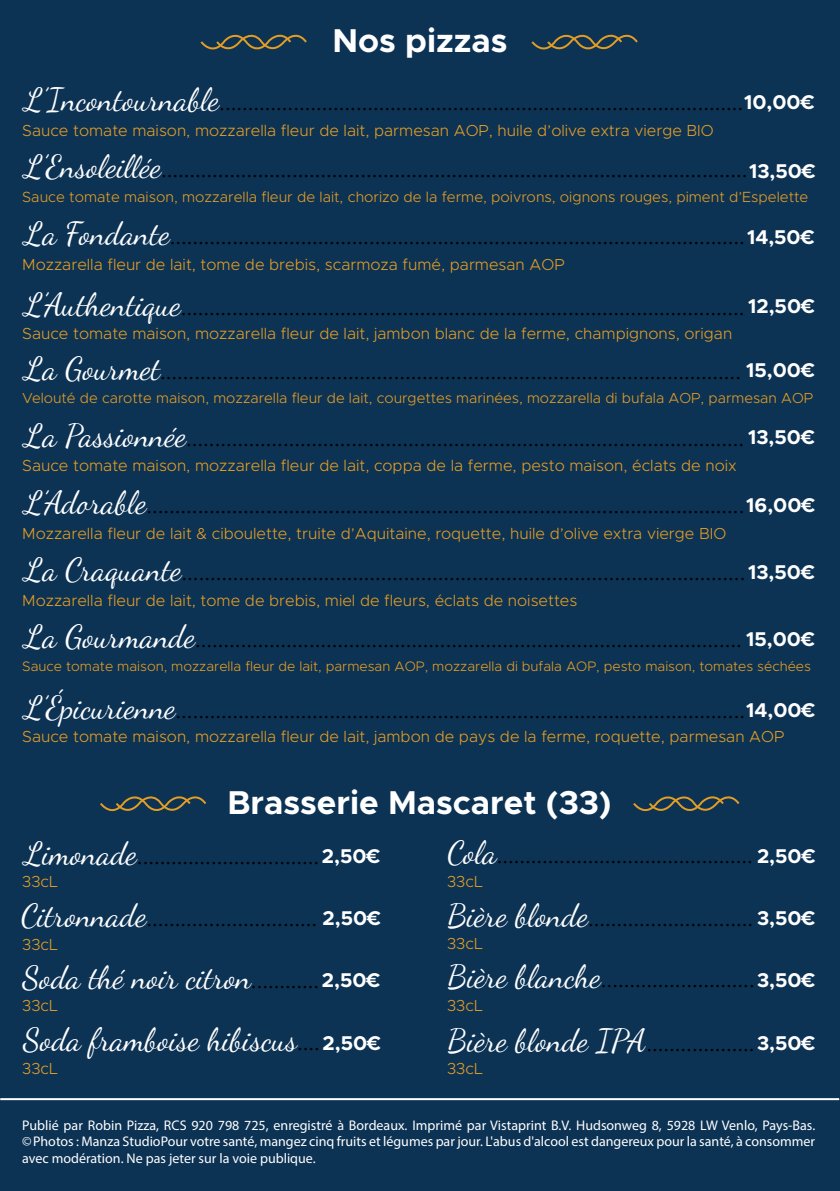
<style>
.page{position:relative;width:840px;height:1191px;background:#fff}
.page>*{position:absolute;margin:0;border:0;box-sizing:border-box;transform-origin:0 0}
.t1{font:700 33.2px "Metropolis";color:#fff}
.t2{font:32px "Dancing Script";color:#fff}
.t3{font:22.4px "Metropolis";color:#000001}
.t4{font:300 16px "Metropolis";color:#e39d25}
.t5{font:300 14.8px "Metropolis";color:#e39d25}
.t6{font:300 14.6px "Metropolis";color:#e39d25}
.t7{font:14px/16.8px "Myriad Pro";color:#fff;text-align:justify}
.t8{font:300 13.8px "Metropolis";color:#e39d25}
.s1{font-family:"Dancing Script";font-size:32px;color:#fff}
.s2{font-weight:700;font-size:20px;color:#fff}
.s3{font-family:"Metropolis";font-size:22.4px;color:#000001}
.s4{font-family:"Metropolis";font-weight:700;font-size:20px}
</style>
<div class="page">
<div style="left:0;top:0;width:839px;height:1191px;background:#0c3254"></div>
<hr style="left:0;top:1098px;width:838px;height:2px;background:#fff">
<svg style="left:200px;top:34px;width:107px;height:16px"></svg>
<svg style="left:531px;top:34px;width:107px;height:16px"></svg>
<svg style="left:100px;top:796px;width:107px;height:16px"></svg>
<svg style="left:633px;top:796px;width:107px;height:16px"></svg>
<h1 class="t1" style="left:332px;top:20px;width:176px">Nos pizzas</h1>
<p class="t3" style="left:24px;top:89px;width:791px"><span class="s1">L’Incontournable</span>............................................................................................<span class="s2">10,00€</span></p>
<p class="t4" style="left:22px;top:121px;width:692px">Sauce tomate maison, mozzarella fleur de lait, parmesan AOP, huile d’olive extra vierge BIO</p>
<p class="t3" style="left:24px;top:156px;width:792px"><span class="s1">L’Ensoleillée</span>.......................................................................................................<span class="s2">13,50€</span></p>
<p class="t5" style="left:22px;top:188px;width:787px">Sauce tomate maison, mozzarella fleur de lait, chorizo de la ferme, poivrons, oignons rouges, piment d’Espelette</p>
<p class="t3" style="left:24px;top:223px;width:791px"><span class="s1">La Fondante</span>..................................................................................................... <span class="s2">14,50€</span></p>
<p class="t4" style="left:22px;top:255px;width:543px">Mozzarella fleur de lait, tome de brebis, scarmoza fumé, parmesan AOP</p>
<p class="t3" style="left:24px;top:293px;width:791px"><span class="s1">L’Authentique</span>................................................................................................... <span class="s2">12,50€</span></p>
<p class="t4" style="left:22px;top:324px;width:711px">Sauce tomate maison, mozzarella fleur de lait, jambon blanc de la ferme, champignons, origan</p>
<p class="t3" style="left:24px;top:357px;width:791px"><span class="s1">La Gourmet</span>...................................................................................................... <span class="s2">15,00€</span></p>
<p class="t6" style="left:22px;top:389px;width:792px">Velouté de carotte maison, mozzarella fleur de lait, courgettes marinées, mozzarella di bufala AOP, parmesan AOP</p>
<p class="t3" style="left:24px;top:424px;width:791px"><span class="s1">La Passionnée</span>.................................................................................................. <span class="s2">13,50€</span></p>
<p class="t4" style="left:22px;top:456px;width:715px">Sauce tomate maison, mozzarella fleur de lait, coppa de la ferme, pesto maison, éclats de noix</p>
<p class="t3" style="left:24px;top:491px;width:792px"><span class="s1">L’Adorable</span>.........................................................................................................<span class="s2">16,00€</span></p>
<p class="t4" style="left:22px;top:523px;width:705px">Mozzarella fleur de lait &amp; ciboulette, truite d’Aquitaine, roquette, huile d’olive extra vierge BIO</p>
<p class="t3" style="left:24px;top:558px;width:791px"><span class="s1">La Craquante</span>................................................................................................... <span class="s2">13,50€</span></p>
<p class="t4" style="left:22px;top:590px;width:556px">Mozzarella fleur de lait, tome de brebis, miel de fleurs, éclats de noisettes</p>
<p class="t3" style="left:24px;top:625px;width:791px"><span class="s1">La Gourmande</span>................................................................................................ <span class="s2">15,00€</span></p>
<p class="t8" style="left:22px;top:657px;width:789px">Sauce tomate maison, mozzarella fleur de lait, parmesan AOP, mozzarella di bufala AOP, pesto maison, tomates séchées</p>
<p class="t3" style="left:24px;top:696px;width:792px"><span class="s1">L’Épicurienne</span>....................................................................................................<span class="s2">14,00€</span></p>
<p class="t4" style="left:22px;top:726px;width:763px">Sauce tomate maison, mozzarella fleur de lait, jambon de pays de la ferme, roquette, parmesan AOP</p>
<h1 class="t1" style="left:227px;top:781px;width:385px">Brasserie Mascaret (33)</h1>
<p class="t3" style="left:24px;top:842px;width:357px"><span class="s1">Limonade</span>................................<span class="s2">2,50€</span></p>
<p class="t4" style="left:22px;top:872px;width:37px">33cL</p>
<p class="t3" style="left:447px;top:841px;width:369px"><span class="s1">Cola</span>............................................. <span class="s2">2,50€</span></p>
<p class="t4" style="left:447px;top:871px;width:37px">33cL</p>
<p class="t3" style="left:21px;top:904px;width:361px"><span class="s1">Citronnade</span>.............................. <span class="s2">2,50€</span></p>
<p class="t4" style="left:22px;top:934px;width:37px">33cL</p>
<h2 class="t2" style="left:22px;top:952px;width:359px">Soda thé noir citron<span class="s3">............</span><span class="s4">2,50€</span></h2>
<p class="t4" style="left:22px;top:996px;width:37px">33cL</p>
<h2 class="t2" style="left:23px;top:1015px;width:359px">Soda framboise hibiscus<span class="s3">....</span><span class="s4">2,50€</span></h2>
<p class="t4" style="left:22px;top:1058px;width:37px">33cL</p>
<p class="t3" style="left:447px;top:904px;width:369px"><span class="s1">Bière blonde</span>............................. <span class="s2">3,50€</span></p>
<p class="t4" style="left:447px;top:933px;width:37px">33cL</p>
<p class="t3" style="left:447px;top:965px;width:369px"><span class="s1">Bière blanche</span>...........................<span class="s2">3,50€</span></p>
<p class="t4" style="left:447px;top:995px;width:37px">33cL</p>
<p class="t3" style="left:447px;top:1029px;width:369px"><span class="s1">Bière blonde IPA</span>...................<span class="s2">3,50€</span></p>
<p class="t4" style="left:447px;top:1058px;width:37px">33cL</p>
<p class="t7" style="left:22px;top:1116px;width:794px">Publié par Robin Pizza, RCS 920 798 725, enregistré à Bordeaux. Imprimé par Vistaprint B.V. Hudsonweg 8, 5928 LW Venlo, Pays-Bas. ©Photos : Manza StudioPour votre santé, mangez cinq fruits et légumes par jour. L'abus d'alcool est dangereux pour la santé, à consommer avec modération. Ne pas jeter sur la voie publique.</p>
</div>
